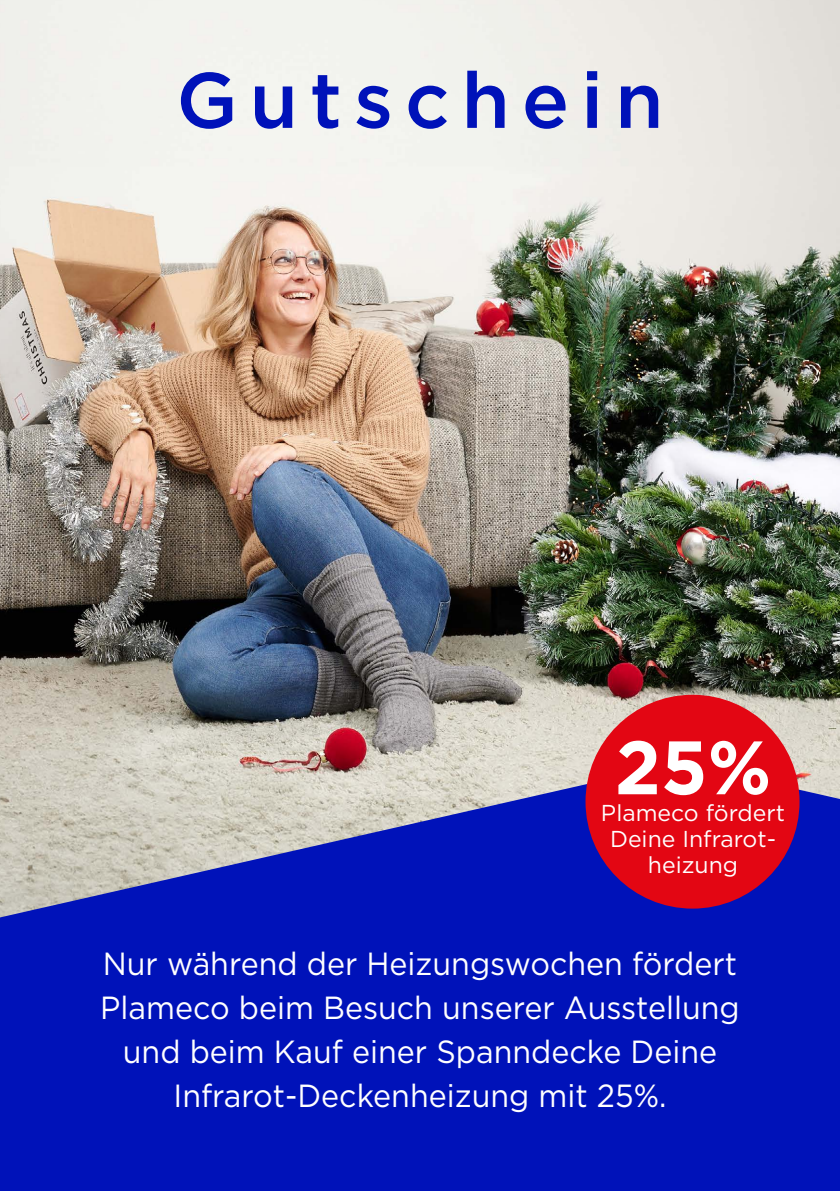
<style>
.page{position:relative;width:840px;height:1191px;background:#fff}
.page>*{position:absolute;margin:0;border:0;box-sizing:border-box;transform-origin:0 0}
.t1{font:500 78.4px "Gotham";letter-spacing:.15em;color:#0012b9}
.t2{font:700 75.6px "Gotham";color:#fff}
.t3{font:32px/44px "Gotham";color:#fff;text-align:center;scale:.95 1}
.t4{font:23px/26.2px "Gotham";color:#fff;text-align:center}
</style>
<div class="page">
<img style="left:0;top:0;width:839px;height:763px">
<svg style="left:0;top:763px;width:839px;height:280px;background:#3441ba"></svg>
<div style="left:0;top:1043px;width:839px;height:148px;background:#0012b9"></div>
<div style="left:585px;top:694px;width:214px;height:214px;background:#e30613;border-radius:50%"></div>
<h1 class="t1" style="left:176px;top:49px;width:488px">Gutschein</h1>
<h2 class="t2" style="left:614px;top:717px;width:158px">25%</h2>
<p class="t4" style="left:609px;top:825px;width:167px">Deine Infrarot&shy;heizung</p>
<p class="t4" style="left:600px;top:799px;width:185px">Plameco fördert</p>
<p class="t3" style="left:100px;top:941px;width:674px">Nur während der Heizungswochen fördert Plameco beim Besuch unserer Ausstellung und beim Kauf einer Spanndecke Deine Infrarot-Deckenheizung mit 25%.</p>
</div>
